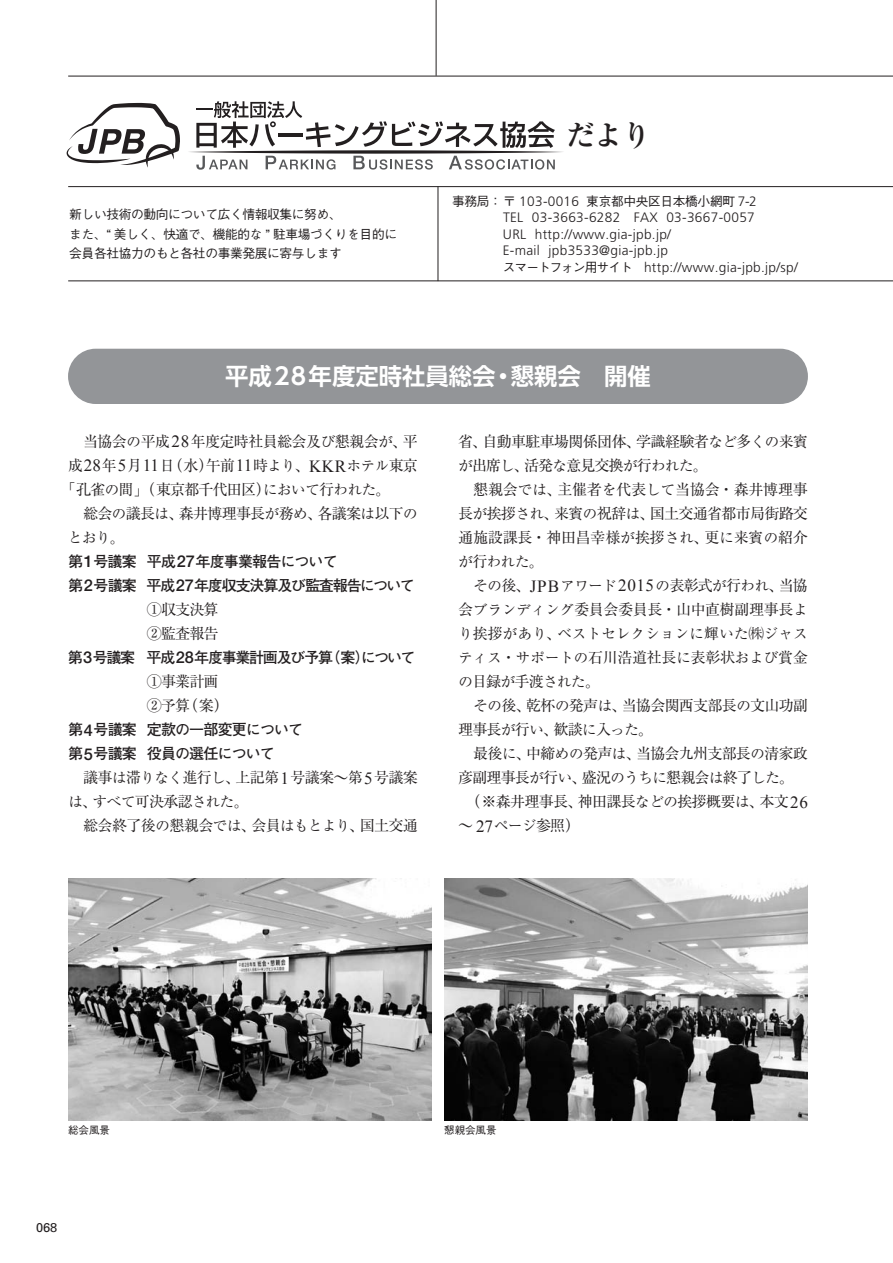
<style>
.page{position:relative;width:893px;height:1263px;background:#fff}
.page>*{position:absolute;margin:0;border:0;box-sizing:border-box;transform-origin:0 0}
.t1{font:700 28.8px "Ryumin Pr 5";color:#231f20}
.t2{font:700 23.4px "UD Shin Go Pro De";color:#fff}
.t3{font:15px/24px "Ryumin Pr 5";letter-spacing:-.045em;color:#231f20}
.t4{font:700 15px/24px "Futo Go B101 Pr 5";letter-spacing:-.06em;color:#231f20}
.t5{font:700 15px "Futo Go B101 Pr 5";letter-spacing:-.08em;color:#231f20}
.t6{font:15px "Ryumin Pr 5";letter-spacing:-.025em;color:#231f20}
.t7{font:14.4px/24px "Ryumin Pr 5";letter-spacing:.005em;color:#231f20;text-align:justify}
.t8{font:14.4px/24px "Ryumin Pr 5";letter-spacing:-.02em;color:#231f20}
.t9{font:300 13.65px/16.5px "Frutiger";letter-spacing:.025em;color:#231f20}
.t10{font:500 12.75px/19.5px "Gothic BBB Pr 5";letter-spacing:-.03em;color:#231f20}
.t11{font:12.75px "Univers";color:#231f20}
.t12{font:500 10.5px "Gothic BBB Pr 5";letter-spacing:-.005em;color:#231f20}
.s1{font-family:"Frutiger";font-weight:300;font-size:13.65px}
.s2{font-family:"Gothic BBB Pr 5";font-weight:500;font-size:12.75px}
.s3{font-size:14.4px}
.s4{font-family:"Times New Roman";font-size:17.1px}
.s5{font-family:"Hira Min Pro W3"}
.s6{font-family:"Hira Min Pro W3";font-size:15px}
.s7{font-family:"Helvetica Neue";font-weight:500;font-size:16.35px}
.s8{font-size:15px}
</style>
<div class="page">
<hr style="left:68px;top:76px;width:825px;height:1px;background:#231f20">
<img style="left:68px;top:878px;width:364px;height:243px">
<img style="left:444px;top:878px;width:364px;height:243px">
<div style="left:68px;top:349px;width:740px;height:55px;background:#939598;border-radius:28px"></div>
<hr style="left:68px;top:281px;width:825px;height:1px;background:#231f20">
<hr style="left:436px;top:0;width:1px;height:76px;background:#231f20">
<hr style="left:438px;top:186px;width:1px;height:95px;background:#231f20">
<hr style="left:68px;top:186px;width:825px;height:1px;background:#231f20">
<svg style="left:67px;top:103px;width:113px;height:65px"></svg>
<svg style="left:189px;top:101px;width:374px;height:69px"></svg>
<p class="t10" style="left:69px;top:203px;width:329px">新しい技術の動向について広く情報収集に努め、<br>また、“ 美しく、快適で、機能的な ” 駐車場づくりを目的に会員各社協力のもと各社の事業発展に寄与します</p>
<h1 class="t1" style="left:566px;top:112px;width:87px">だより</h1>
<p class="t10" style="left:452px;top:190px;width:306px">事務局：〒 <span class="s1">103-0016</span> 東京都中央区日本橋小網町 <span class="s1">7-2</span></p>
<p class="t9" style="left:503px;top:209px;width:297px">TEL 03-3663-6282 FAX 03-3667-0057<br>URL http://www.gia-jpb.jp/<br>E-mail jpb3533@gia-jpb.jp<br><span class="s2">スマートフォン用サイト</span> http://www.gia-jpb.jp/sp/</p>
<h2 class="t2" style="left:225px;top:357px;width:427px">平成28年度定時社員総会・懇親会　開催</h2>
<p class="t3" style="left:83px;top:429px;width:336px">当協会<span class="s3">の</span>平成<span class="s4">28</span>年度定時社員総会及<span class="s3">び</span>懇親会<span class="s3">が</span><span class="s5">、</span>平</p>
<p class="t3" style="left:68px;top:453px;width:351px">成<span class="s4">28</span>年<span class="s4">5</span>月<span class="s4">11</span>日<span class="s5">（</span>水<span class="s5">）</span>午前<span class="s4">11</span>時<span class="s3">より</span><span class="s5">、</span><span class="s4">KKR</span><span class="s3">ホテル</span>東京</p>
<p class="t3" style="left:61px;top:477px;width:332px"><span class="s5">「</span>孔雀<span class="s3">の</span>間<span class="s5">」（</span>東京都千代田区<span class="s5">）</span><span class="s3">において</span>行<span class="s3">われた</span><span class="s5">。</span></p>
<p class="t3" style="left:83px;top:501px;width:336px">総会<span class="s3">の</span>議長<span class="s3">は</span><span class="s5">、</span>森井博理事長<span class="s3">が</span>務<span class="s3">め</span><span class="s5">、</span>各議案<span class="s3">は</span>以下<span class="s3">の</span></p>
<p class="t7" style="left:68px;top:525px;width:58px">とおり<span class="s6">。</span></p>
<p class="t4" style="left:68px;top:549px;width:348px">第<span class="s7">1</span>号議案 平成<span class="s7">27</span>年度事業報告<span class="s3">について<br></span>第<span class="s7">2</span>号議案 平成<span class="s7">27</span>年度収支決算及<span class="s3">び</span>監査報告<span class="s3">について</span></p>
<p class="t3" style="left:147px;top:597px;width:73px">①収支決算<br>②監査報告</p>
<p class="t5" style="left:68px;top:646px;width:349px">第<span class="s7">3</span>号議案 平成<span class="s7">28</span>年度事業計画及<span class="s3">び</span>予算（案）<span class="s3">について</span></p>
<p class="t3" style="left:147px;top:669px;width:83px">①事業計画<br>②予算<span class="s5">（</span>案<span class="s5">）</span></p>
<p class="t4" style="left:68px;top:717px;width:236px">第<span class="s7">4</span>号議案 定款<span class="s3">の</span>一部変更<span class="s3">について</span>第<span class="s7">5</span>号議案 役員<span class="s3">の</span>選任<span class="s3">について</span></p>
<p class="t3" style="left:83px;top:765px;width:336px">議事<span class="s3">は</span>滞<span class="s3">りなく</span>進行<span class="s3">し</span><span class="s5">、</span>上記第<span class="s4">1</span>号議案<span class="s5">～</span>第<span class="s4">5</span>号議案</p>
<p class="t7" style="left:68px;top:789px;width:182px">は<span class="s6">、</span>すべて<span class="s8">可決承認</span>された<span class="s6">。</span></p>
<p class="t3" style="left:83px;top:813px;width:336px">総会終了後<span class="s3">の</span>懇親会<span class="s3">では</span><span class="s5">、</span>会員<span class="s3">はもとより</span><span class="s5">、</span>国土交通</p>
<p class="t3" style="left:458px;top:429px;width:351px">省<span class="s5">、</span>自動車駐車場関係団体<span class="s5">、</span>学識経験者<span class="s3">など</span>多<span class="s3">くの</span>来賓<span class="s3">が</span>出席<span class="s3">し</span><span class="s5">、</span>活発<span class="s3">な</span>意見交換<span class="s3">が</span>行<span class="s3">われた</span><span class="s5">。</span></p>
<p class="t3" style="left:458px;top:477px;width:351px;text-align:justify;text-indent:15px">懇親会<span class="s3">では</span><span class="s5">、</span>主催者<span class="s3">を</span>代表<span class="s3">して</span>当協会<span class="s5">・</span>森井博理事長<span class="s3">が</span>挨拶<span class="s3">され</span><span class="s5">、</span>来賓<span class="s3">の</span>祝辞<span class="s3">は</span><span class="s5">、</span>国土交通省都市局街路交通施設課長<span class="s5">・</span>神田昌幸様<span class="s3">が</span>挨拶<span class="s3">され</span><span class="s5">、</span>更<span class="s3">に</span>来賓<span class="s3">の</span>紹介</p>
<p class="t8" style="left:473px;top:549px;width:336px;text-indent:-15px">が<span class="s8">行</span>われた<span class="s6">。<br></span>その<span class="s8">後</span><span class="s6">、</span><span class="s4">JPB</span>アワード<span class="s4">2015</span>の<span class="s8">表彰式</span>が<span class="s8">行</span>われ<span class="s6">、</span><span class="s8">当協</span></p>
<p class="t6" style="left:458px;top:598px;width:351px">会<span class="s3">ブランディング</span>委員会委員長<span class="s5">・</span>山中直樹副理事長<span class="s3">よ</span></p>
<p class="t7" style="left:458px;top:621px;width:351px">り<span class="s8">挨拶</span>があり<span class="s6">、</span>ベストセレクションに<span class="s8">輝</span>いた<span class="s8">㈱</span>ジャスティス<span class="s6">・</span>サポートの<span class="s8">石川浩道社長</span>に<span class="s8">表彰状</span>および<span class="s8">賞金</span>の<span class="s8">目録</span>が<span class="s8">手渡</span>された<span class="s6">。</span></p>
<p class="t3" style="left:458px;top:693px;width:351px;text-indent:15px"><span class="s3">その</span>後<span class="s5">、</span>乾杯<span class="s3">の</span>発声<span class="s3">は</span><span class="s5">、</span>当協会関西支部長<span class="s3">の</span>文山功副理事長<span class="s3">が</span>行<span class="s3">い</span><span class="s5">、</span>歓談<span class="s3">に</span>入<span class="s3">った</span><span class="s5">。</span></p>
<p class="t3" style="left:473px;top:741px;width:336px">最後<span class="s3">に</span><span class="s5">、</span>中締<span class="s3">めの</span>発声<span class="s3">は</span><span class="s5">、</span>当協会九州支部長<span class="s3">の</span>清家政</p>
<p class="t3" style="left:458px;top:765px;width:338px">彦副理事長<span class="s3">が</span>行<span class="s3">い</span><span class="s5">、</span>盛況<span class="s3">のうちに</span>懇親会<span class="s3">は</span>終了<span class="s3">した</span><span class="s5">。</span></p>
<p class="t3" style="left:466px;top:789px;width:344px"><span class="s5">（</span>※森井理事長<span class="s5">、</span>神田課長<span class="s3">などの</span>挨拶概要<span class="s3">は</span><span class="s5">、</span>本文<span class="s4">26</span></p>
<p class="t7" style="left:458px;top:813px;width:123px"><span class="s6">～</span> <span class="s4">27</span>ページ<span class="s8">参照</span><span class="s6">）</span></p>
<p class="t12" style="left:68px;top:1122px;width:43px">総会風景</p>
<p class="t12" style="left:444px;top:1122px;width:54px">懇親会風景</p>
<p class="t11" style="left:36px;top:1220px;width:23px">068</p>
</div>
